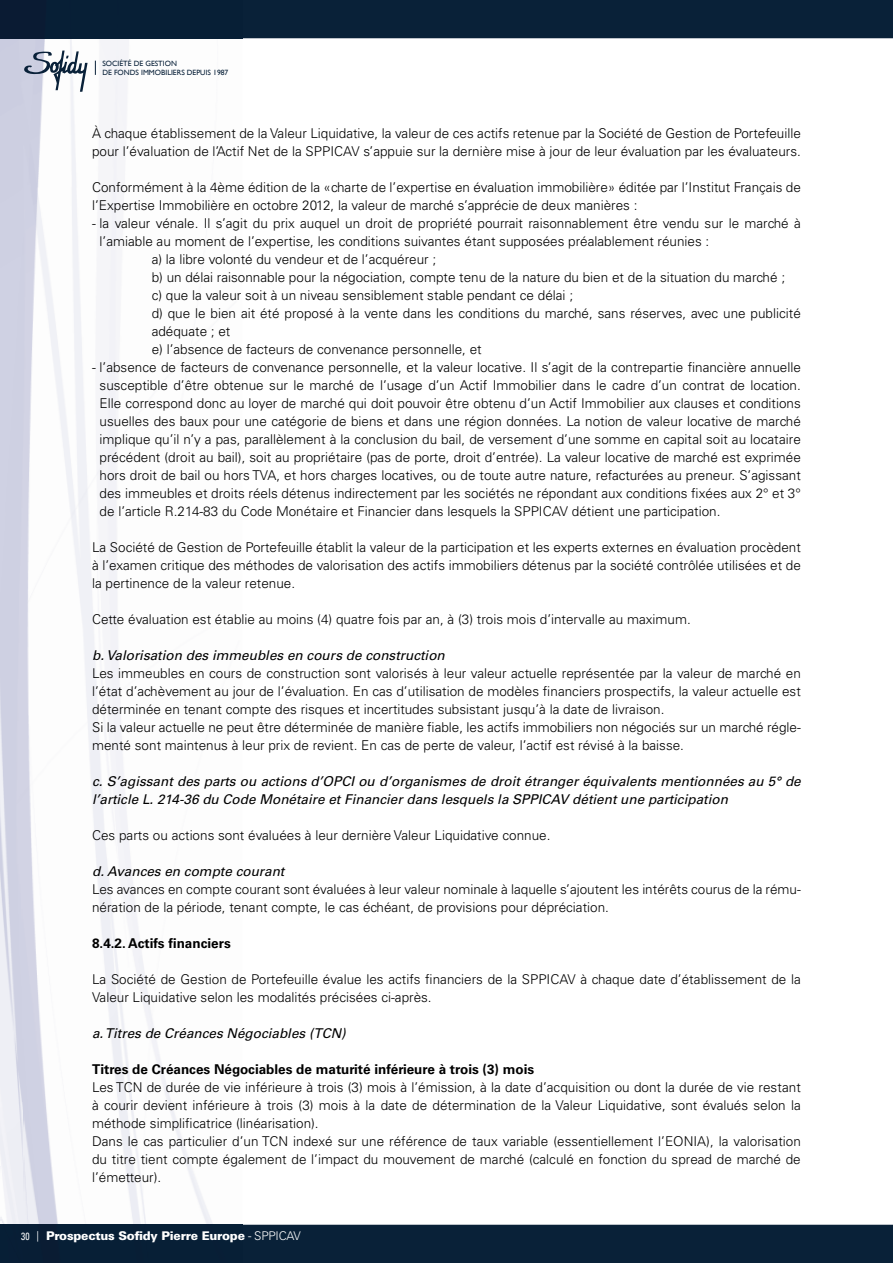
<style>
.page{position:relative;width:893px;height:1263px;background:#fff}
.page>*{position:absolute;margin:0;border:0;box-sizing:border-box;transform-origin:0 0}
.t1{font:300 13.5px/18px "Univers";color:#000}
.t2{font:italic 13.5px/18px "Univers";color:#000}
.t3{font:700 13.5px "Univers";color:#000}
.t4{font:900 12px "Univers";letter-spacing:-.02em;color:#fff}
.t5{font:7.65px/9.1px "Gill Sans";color:#092139}
.s1{font-weight:400;font-stretch:condensed;font-size:10.5px}
.s2{font-weight:300}
</style>
<div class="page">
<img style="left:0;top:38px;width:16px;height:1187px">
<img style="left:16px;top:188px;width:226px;height:1037px">
<img style="left:15px;top:38px;width:227px;height:150px">
<div style="left:242px;top:0;width:651px;height:38px;background:#092138"></div>
<div style="left:0;top:0;width:242px;height:38px;background:#071f36"></div>
<div style="left:242px;top:1225px;width:651px;height:38px;background:#092138"></div>
<div style="left:0;top:1225px;width:242px;height:38px;background:#071f36"></div>
<svg style="left:23px;top:51px;width:65px;height:41px"></svg>
<svg style="left:95px;top:61px;width:1px;height:14px"></svg>
<p class="t5" style="left:102px;top:59px;width:127px">SOCIÉTÉ DE GESTION<br>DE FONDS IMMOBILIERS DEPUIS 1987</p>
<p class="t1" style="left:92px;top:126px;width:710px">À chaque établissement de la Valeur Liquidative, la valeur de ces actifs retenue par la Société de Gestion de Portefeuille pour l’évaluation de l’Actif Net de la SPPICAV s’appuie sur la dernière mise à jour de leur évaluation par les évaluateurs.</p>
<p class="t1" style="left:92px;top:180px;width:710px">Conformément à la 4ème édition de la «charte de l’expertise en évaluation immobilière» éditée par l’Institut Français de l’Expertise Immobilière en octobre 2012, la valeur de marché s’apprécie de deux manières :</p>
<p class="t1" style="left:92px;top:216px;width:710px">- la valeur vénale. Il s’agit du prix auquel un droit de propriété pourrait raisonnablement être vendu sur le marché à</p>
<p class="t1" style="left:100px;top:234px;width:611px">l’amiable au moment de l’expertise, les conditions suivantes étant supposées préalablement réunies :</p>
<p class="t1" style="left:152px;top:252px;width:286px">a) la libre volonté du vendeur et de l’acquéreur ;</p>
<p class="t1" style="left:152px;top:270px;width:635px">b) un délai raisonnable pour la négociation, compte tenu de la nature du bien et de la situation du marché ;</p>
<p class="t1" style="left:152px;top:288px;width:423px">c) que la valeur soit à un niveau sensiblement stable pendant ce délai ;</p>
<p class="t1" style="left:152px;top:306px;width:651px">d) que le bien ait été proposé à la vente dans les conditions du marché, sans réserves, avec une publicité</p>
<p class="t1" style="left:152px;top:324px;width:80px">adéquate ; et</p>
<p class="t1" style="left:152px;top:342px;width:332px">e) l’absence de facteurs de convenance personnelle, et</p>
<p class="t1" style="left:100px;top:360px;width:703px;text-align:justify;text-indent:-8px">- l’absence de facteurs de convenance personnelle, et la valeur locative. Il s’agit de la contrepartie financière annuelle susceptible d’être obtenue sur le marché de l’usage d’un Actif Immobilier dans le cadre d’un contrat de location.<br>Elle correspond donc au loyer de marché qui doit pouvoir être obtenu d’un Actif Immobilier aux clauses et conditions usuelles des baux pour une catégorie de biens et dans une région données. La notion de valeur locative de marché implique qu’il n’y a pas, parallèlement à la conclusion du bail, de versement d’une somme en capital soit au locataire précédent (droit au bail), soit au propriétaire (pas de porte, droit d’entrée). La valeur locative de marché est exprimée hors droit de bail ou hors TVA, et hors charges locatives, ou de toute autre nature, refacturées au preneur. S’agissant des immeubles et droits réels détenus indirectement par les sociétés ne répondant aux conditions fixées aux 2° et 3° de l’article R.214-83 du Code Monétaire et Financier dans lesquels la SPPICAV détient une participation.</p>
<p class="t1" style="left:92px;top:540px;width:710px;text-align:justify">La Société de Gestion de Portefeuille établit la valeur de la participation et les experts externes en évaluation procèdent à l’examen critique des méthodes de valorisation des actifs immobiliers détenus par la société contrôlée utilisées et de la pertinence de la valeur retenue.</p>
<p class="t1" style="left:92px;top:612px;width:600px">Cette évaluation est établie au moins (4) quatre fois par an, à (3) trois mois d’intervalle au maximum.</p>
<p class="t2" style="left:92px;top:648px;width:354px">b. Valorisation des immeubles en cours de construction</p>
<p class="t1" style="left:92px;top:666px;width:710px">Les immeubles en cours de construction sont valorisés à leur valeur actuelle représentée par la valeur de marché en l’état d’achèvement au jour de l’évaluation. En cas d’utilisation de modèles financiers prospectifs, la valeur actuelle est déterminée en tenant compte des risques et incertitudes subsistant jusqu’à la date de livraison.<br>Si la valeur actuelle ne peut être déterminée de manière fiable, les actifs immobiliers non négociés sur un marché régle&shy;menté sont maintenus à leur prix de revient. En cas de perte de valeur, l’actif est révisé à la baisse.</p>
<p class="t2" style="left:92px;top:774px;width:710px">c. S’agissant des parts ou actions d’OPCI ou d’organismes de droit étranger équivalents mentionnées au 5° de l’article L. 214-36 du Code Monétaire et Financier dans lesquels la SPPICAV détient une participation</p>
<p class="t1" style="left:92px;top:828px;width:460px">Ces parts ou actions sont évaluées à leur dernière Valeur Liquidative connue.</p>
<p class="t2" style="left:92px;top:864px;width:194px">d. Avances en compte courant</p>
<p class="t1" style="left:92px;top:882px;width:710px">Les avances en compte courant sont évaluées à leur valeur nominale à laquelle s’ajoutent les intérêts courus de la rému&shy;nération de la période, tenant compte, le cas échéant, de provisions pour dépréciation.</p>
<p class="t3" style="left:92px;top:939px;width:140px">8.4.2. Actifs financiers</p>
<p class="t1" style="left:92px;top:972px;width:710px">La Société de Gestion de Portefeuille évalue les actifs financiers de la SPPICAV à chaque date d’établissement de la<br>Valeur Liquidative selon les modalités précisées ci-après.</p>
<p class="t2" style="left:92px;top:1026px;width:255px">a. Titres de Créances Négociables (TCN)</p>
<p class="t3" style="left:92px;top:1065px;width:444px">Titres de Créances Négociables de maturité inférieure à trois (3) mois</p>
<p class="t1" style="left:92px;top:1080px;width:710px">Les TCN de durée de vie inférieure à trois (3) mois à l’émission, à la date d’acquisition ou dont la durée de vie restant à courir devient inférieure à trois (3) mois à la date de détermination de la Valeur Liquidative, sont évalués selon la méthode simplificatrice (linéarisation).<br>Dans le cas particulier d’un TCN indexé sur une référence de taux variable (essentiellement l’EONIA), la valorisation du titre tient compte également de l’impact du mouvement de marché (calculé en fonction du spread de marché de l’émetteur).</p>
<p class="t4" style="left:21px;top:1232px;width:281px"><span class="s1">30 |</span> Prospectus Sofidy Pierre Europe <span class="s2">- SPPICAV</span></p>
</div>
